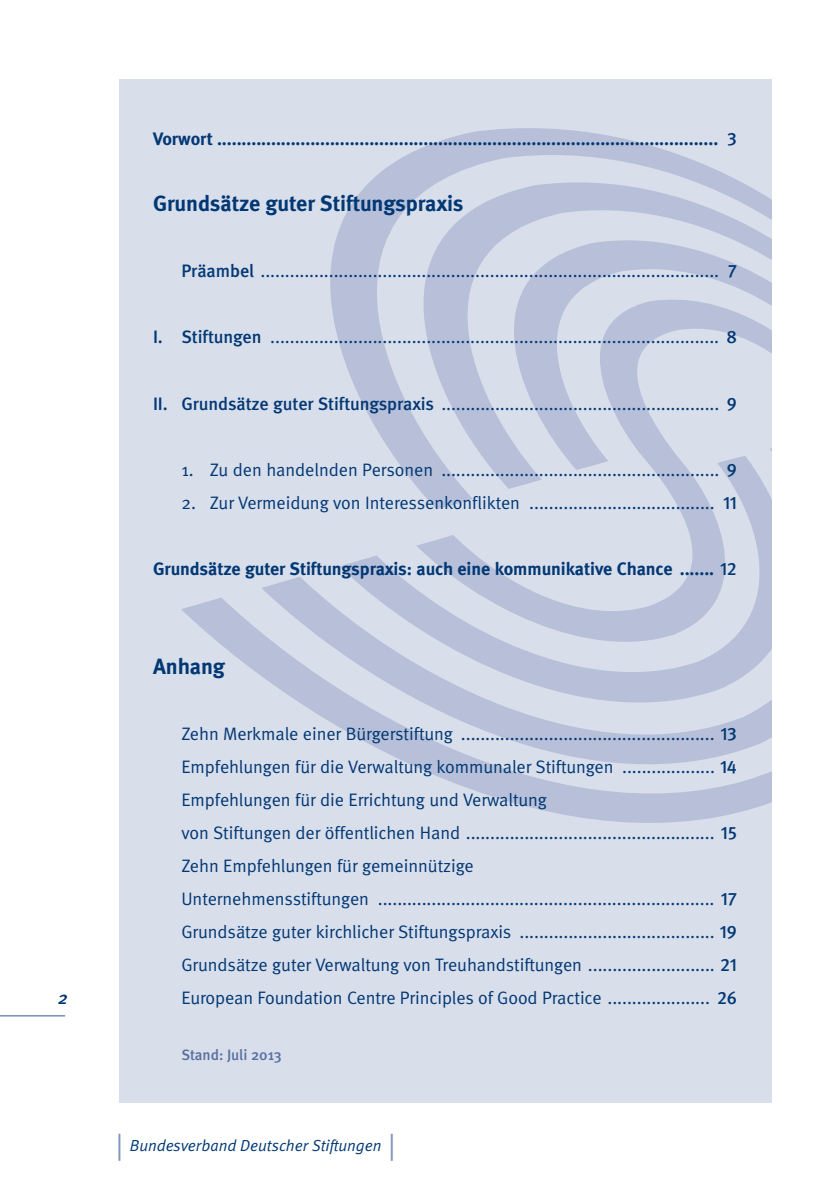
<style>
.page{position:relative;width:839px;height:1191px;background:#fff}
.page>*{position:absolute;margin:0;border:0;box-sizing:border-box;transform-origin:0 0}
.t1{font:700 22px "Meta";letter-spacing:-.005em;color:#013874}
.t2{font:18px "Meta Normal";letter-spacing:-.005em;color:#013874}
.t3{font:700 18px "Meta";letter-spacing:-.005em;color:#013874}
.t4{font:italic 500 18px "Meta";color:#013874}
.t5{font:italic 16px "Meta Normal";color:#013874}
.t6{font:500 15px "Meta";letter-spacing:-.005em;color:#576fa0}
.s1{font-family:"Meta Medium Expert";font-weight:400}
.s2{font-family:"Meta";font-weight:500}
.s3{font-family:"Meta Medium Expert"}
.s4{font-style:normal;font-size:28px;color:#8293ba}
</style>
<div class="page">
<hr style="left:0;top:1015px;width:65px;height:1px;background:#8293ba">
<div style="left:119px;top:79px;width:652px;height:1023px;background:#d9deeb"></div>
<svg style="left:181px;top:598px;width:562px;height:225px"></svg>
<svg style="left:261px;top:577px;width:510px;height:234px"></svg>
<svg style="left:339px;top:509px;width:432px;height:226px"></svg>
<svg style="left:330px;top:128px;width:441px;height:381px"></svg>
<svg style="left:362px;top:165px;width:409px;height:324px"></svg>
<svg style="left:468px;top:226px;width:303px;height:244px"></svg>
<p class="t4" style="left:58px;top:987px;width:11px">2</p>
<p class="t3" style="left:153px;top:128px;width:585px">Vorwort ...................................................................................................... <span class="s1">3</span></p>
<p class="t1" style="left:153px;top:190px;width:312px">Grundsätze guter Stiftungspraxis</p>
<p class="t2" style="left:181px;top:261px;width:557px"><span class="s2">Präambel</span> .............................................................................................. <span class="s3">7</span></p>
<p class="t2" style="left:153px;top:327px;width:585px"><span class="s2">I. Stiftungen</span> ............................................................................................ <span class="s3">8</span></p>
<p class="t2" style="left:153px;top:393px;width:585px"><span class="s2">II. Grundsätze guter Stiftungspraxis</span> ......................................................... <span class="s3">9</span></p>
<p class="t2" style="left:181px;top:459px;width:557px">1. Zu den handelnden Personen ......................................................... <span class="s3">9</span></p>
<p class="t2" style="left:181px;top:492px;width:557px">2. Zur Vermeidung von Interessenkonflikten ...................................... <span class="s3">11</span></p>
<p class="t3" style="left:153px;top:557px;width:585px">Grundsätze guter Stiftungspraxis: auch eine kommunikative Chance ....... <span class="s1">12</span></p>
<p class="t1" style="left:153px;top:652px;width:73px">Anhang</p>
<p class="t2" style="left:181px;top:723px;width:557px">Zehn Merkmale einer Bürgerstiftung .................................................... <span class="s3">13</span></p>
<p class="t2" style="left:181px;top:756px;width:557px">Empfehlungen für die Verwaltung kommunaler Stiftungen ................... <span class="s3">14</span></p>
<p class="t2" style="left:181px;top:789px;width:367px">Empfehlungen für die Errichtung und Verwaltung</p>
<p class="t2" style="left:181px;top:822px;width:557px">von Stiftungen der öffentlichen Hand ................................................... <span class="s3">15</span></p>
<p class="t2" style="left:181px;top:855px;width:294px">Zehn Empfehlungen für gemeinnützige</p>
<p class="t2" style="left:181px;top:888px;width:557px">Unternehmensstiftungen ..................................................................... <span class="s3">17</span></p>
<p class="t2" style="left:181px;top:921px;width:557px">Grundsätze guter kirchlicher Stiftungspraxis ........................................ <span class="s3">19</span></p>
<p class="t2" style="left:181px;top:954px;width:557px">Grundsätze guter Verwaltung von Treuhandstiftungen .......................... <span class="s3">21</span></p>
<p class="t2" style="left:181px;top:987px;width:557px">European Foundation Centre Principles of Good Practice ..................... <span class="s3">26</span></p>
<p class="t6" style="left:181px;top:1045px;width:102px">Stand: Juli 2013</p>
<p class="t5" style="left:116px;top:1136px;width:281px"><span class="s4">|</span> Bundesverband Deutscher Stiftungen <span class="s4">|</span></p>
</div>
